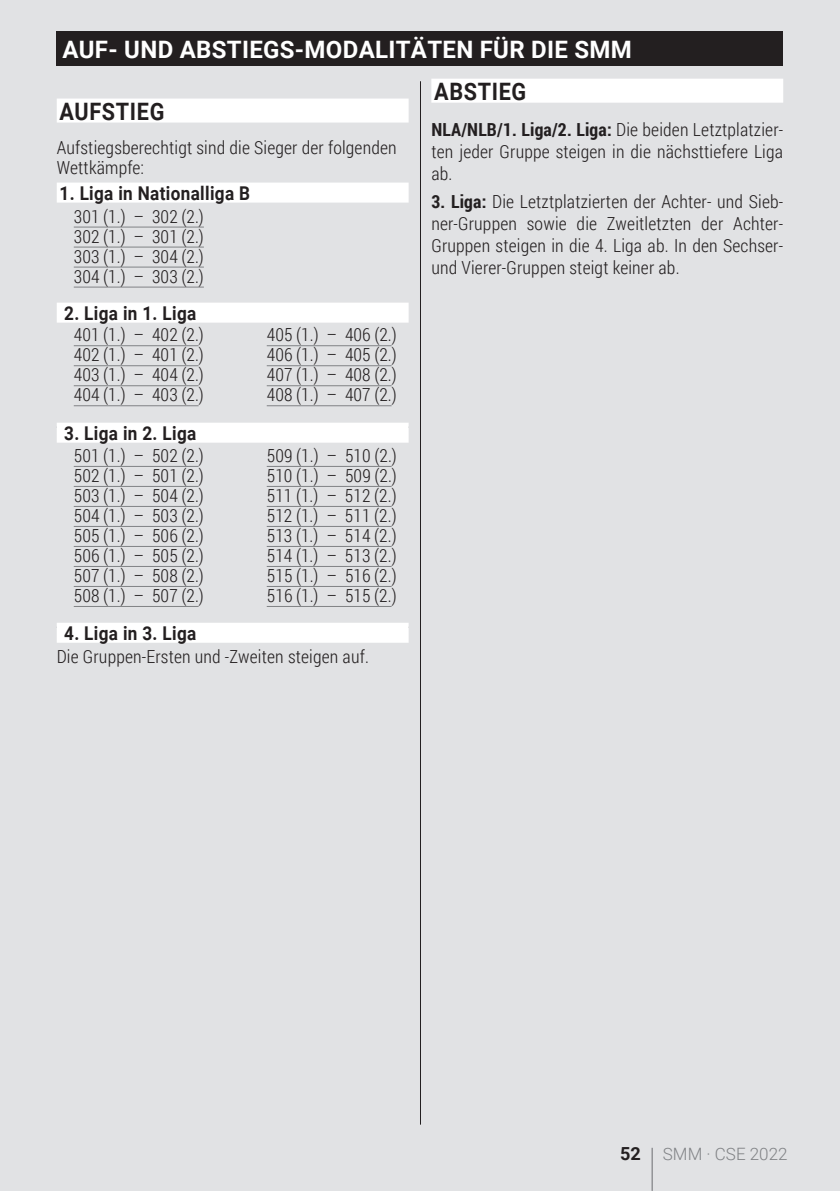
<style>
.page{position:relative;width:840px;height:1191px;background:#fff}
.page>*{position:absolute;margin:0;border:0;box-sizing:border-box;transform-origin:0 0}
.t1{font:700 24px "Roboto";letter-spacing:.01em;color:#fff}
.t2{font:700 24px "Roboto";letter-spacing:.03em;color:#231f20;scale:.9 1}
.t3{font:700 19px "Roboto";letter-spacing:.02em;color:#231f20;scale:.9 1}
.t4{font:300 18px/20px "Roboto Condensed";letter-spacing:.01em;color:#231f20;text-align:justify}
.t5{font:300 17px "Roboto";color:#808285}
.s1{font-weight:700}
.s2{font-weight:700;font-size:18px;color:#231f20}
</style>
<div class="page">
<div style="left:0;top:0;width:839px;height:1191px;background:#e1e2e4"></div>
<div style="left:57px;top:99px;width:351px;height:24px;background:#fff"></div>
<div style="left:57px;top:183px;width:351px;height:20px;background:#fff"></div>
<hr style="left:74px;top:226px;width:130px;height:1px;background:#808285">
<hr style="left:74px;top:246px;width:130px;height:1px;background:#808285">
<hr style="left:74px;top:266px;width:130px;height:1px;background:#808285">
<hr style="left:74px;top:286px;width:130px;height:1px;background:#808285">
<div style="left:57px;top:303px;width:351px;height:20px;background:#fff"></div>
<div style="left:57px;top:423px;width:351px;height:20px;background:#fff"></div>
<div style="left:57px;top:623px;width:351px;height:20px;background:#fff"></div>
<hr style="left:74px;top:345px;width:124px;height:1px;background:#808285">
<hr style="left:74px;top:365px;width:124px;height:1px;background:#808285">
<hr style="left:74px;top:385px;width:124px;height:1px;background:#808285">
<hr style="left:74px;top:405px;width:124px;height:1px;background:#808285">
<hr style="left:266px;top:345px;width:125px;height:1px;background:#808285">
<hr style="left:266px;top:365px;width:125px;height:1px;background:#808285">
<hr style="left:266px;top:385px;width:125px;height:1px;background:#808285">
<hr style="left:266px;top:405px;width:125px;height:1px;background:#808285">
<hr style="left:74px;top:466px;width:124px;height:1px;background:#808285">
<hr style="left:74px;top:486px;width:124px;height:1px;background:#808285">
<hr style="left:74px;top:506px;width:124px;height:1px;background:#808285">
<hr style="left:74px;top:526px;width:124px;height:1px;background:#808285">
<hr style="left:74px;top:546px;width:124px;height:1px;background:#808285">
<hr style="left:74px;top:566px;width:124px;height:1px;background:#808285">
<hr style="left:74px;top:586px;width:124px;height:1px;background:#808285">
<hr style="left:74px;top:606px;width:124px;height:1px;background:#808285">
<hr style="left:266px;top:466px;width:125px;height:1px;background:#808285">
<hr style="left:266px;top:486px;width:125px;height:1px;background:#808285">
<hr style="left:266px;top:506px;width:125px;height:1px;background:#808285">
<hr style="left:266px;top:526px;width:125px;height:1px;background:#808285">
<hr style="left:266px;top:546px;width:125px;height:1px;background:#808285">
<hr style="left:266px;top:566px;width:125px;height:1px;background:#808285">
<hr style="left:266px;top:586px;width:125px;height:1px;background:#808285">
<hr style="left:266px;top:606px;width:125px;height:1px;background:#808285">
<div style="left:57px;top:31px;width:725px;height:35px;background:#231f20"></div>
<hr style="left:420px;top:81px;width:1px;height:1043px;background:#231f20">
<hr style="left:651px;top:1147px;width:1px;height:43px;background:#6c6d70">
<div style="left:431px;top:79px;width:351px;height:24px;background:#fff"></div>
<h1 class="t1" style="left:62px;top:32px;width:570px">AUF- UND ABSTIEGS-MODALITÄTEN FÜR DIE SMM</h1>
<h1 class="t2" style="left:60px;top:94px;width:118px">AUFSTIEG</h1>
<p class="t4" style="left:57px;top:137px;width:341px">Aufstiegsberechtigt sind die Sieger der folgenden<br>Wettkämpfe:</p>
<p class="t3" style="left:60px;top:179px;width:213px">1. Liga in Nationalliga B</p>
<p class="t4" style="left:74px;top:206px;width:132px">301 (1.) – 302 (2.)<br>302 (1.) – 301 (2.)<br>303 (1.) – 304 (2.)<br>304 (1.) – 303 (2.)</p>
<p class="t3" style="left:64px;top:299px;width:148px">2. Liga in 1. Liga</p>
<p class="t4" style="left:74px;top:324px;width:132px">401 (1.) – 402 (2.)<br>402 (1.) – 401 (2.)<br>403 (1.) – 404 (2.)<br>404 (1.) – 403 (2.)</p>
<p class="t4" style="left:266px;top:324px;width:132px">405 (1.) – 406 (2.)<br>406 (1.) – 405 (2.)<br>407 (1.) – 408 (2.)<br>408 (1.) – 407 (2.)</p>
<p class="t3" style="left:64px;top:419px;width:148px">3. Liga in 2. Liga</p>
<p class="t4" style="left:74px;top:445px;width:132px">501 (1.) – 502 (2.)<br>502 (1.) – 501 (2.)<br>503 (1.) – 504 (2.)<br>504 (1.) – 503 (2.)<br>505 (1.) – 506 (2.)<br>506 (1.) – 505 (2.)<br>507 (1.) – 508 (2.)<br>508 (1.) – 507 (2.)</p>
<p class="t4" style="left:266px;top:445px;width:132px">509 (1.) – 510 (2.)<br>510 (1.) – 509 (2.)<br>511 (1.) – 512 (2.)<br>512 (1.) – 511 (2.)<br>513 (1.) – 514 (2.)<br>514 (1.) – 513 (2.)<br>515 (1.) – 516 (2.)<br>516 (1.) – 515 (2.)</p>
<p class="t3" style="left:64px;top:619px;width:148px">4. Liga in 3. Liga</p>
<p class="t4" style="left:57px;top:646px;width:313px">Die Gruppen-Ersten und -Zweiten steigen auf.</p>
<h1 class="t2" style="left:434px;top:74px;width:104px">ABSTIEG</h1>
<p class="t4" style="left:431px;top:118px;width:353px;line-height:22px"><span class="s1">NLA/NLB/1. Liga/2. Liga:</span> Die beiden Letztplatzier&shy;ten jeder Gruppe steigen in die nächsttiefere Liga ab.</p>
<p class="t4" style="left:431px;top:190px;width:353px;line-height:22px"><span class="s1">3. Liga:</span> Die Letztplatzierten der Achter- und Sieb&shy;ner-Gruppen sowie die Zweitletzten der Achter-Gruppen steigen in die 4. Liga ab. In den Sechser&shy;und Vierer-Gruppen steigt keiner ab.</p>
<p class="t5" style="left:620px;top:1142px;width:169px"><span class="s2">52</span> SMM · CSE 2022</p>
<p class="t5" style="left:777px;top:1142px;width:11px">3</p>
</div>
